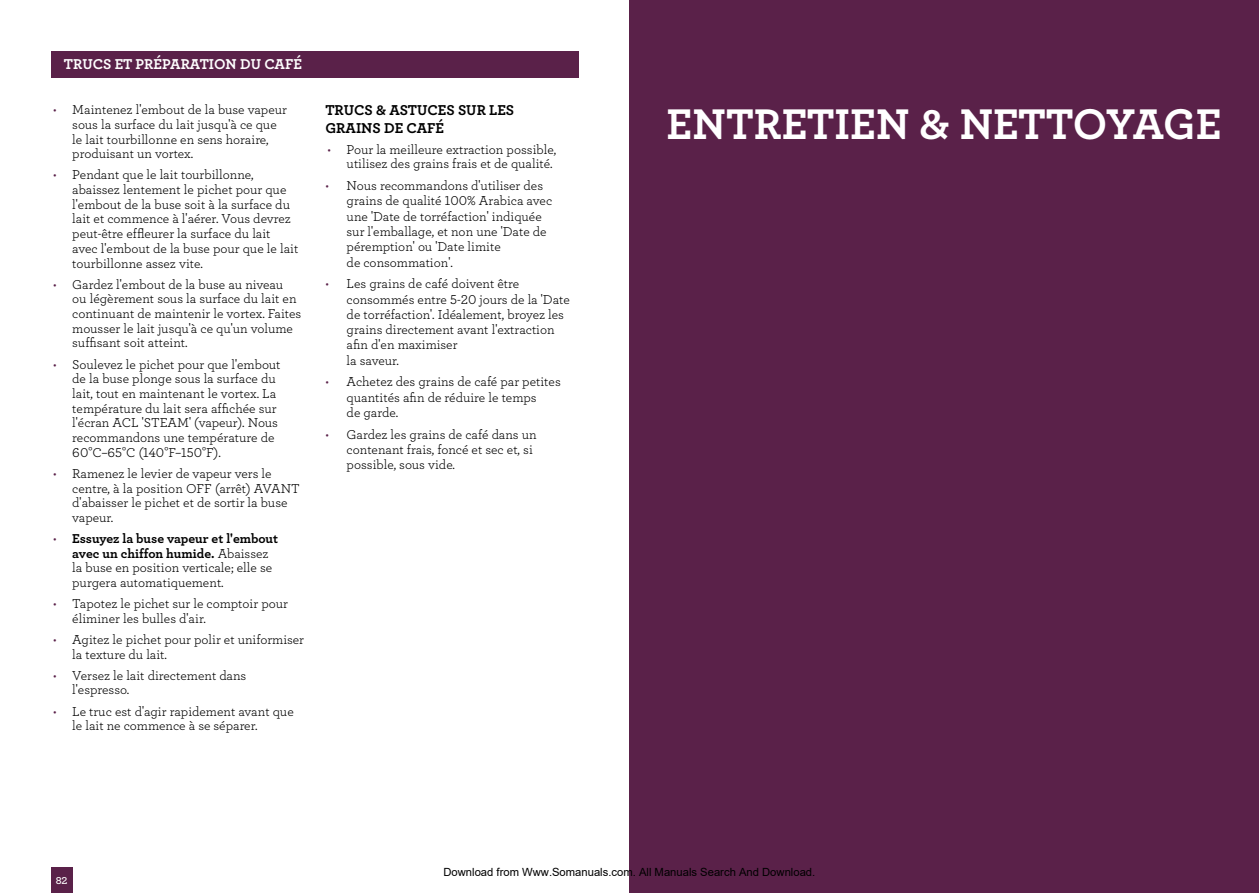
<style>
.page{position:relative;width:1259px;height:893px;background:#fff}
.page>*{position:absolute;margin:0;border:0;box-sizing:border-box;transform-origin:0 0}
.t1{font:45px "Archer Bold LF";color:#fff}
.t2{font:15px/17.2px "Archer Bold LF";color:#000}
.t3{font:15px "Archer Bold LF";color:#fff}
.t4{font:13.5px/14.7px "Archer Book LF";color:#000}
.t5{font:13.5px/14.7px "Archer Bold LF";color:#000}
.t6{font:11.25px "Arial";color:#000}
.t7{font:10.5px "Archer Semibold LF";color:#fff}
.s1{color:#5a2149}
.s2{font-family:"Archer Book LF";color:#5a2149}
.s3{font-family:"Archer Book LF"}
</style>
<div class="page">
<div style="left:629px;top:0;width:630px;height:893px;background:#5a2149"></div>
<div style="left:51px;top:867px;width:21px;height:26px;background:#5a2149"></div>
<div style="left:51px;top:51px;width:527px;height:27px;background:#5a2149"></div>
<p class="t3" style="left:64px;top:55px;width:231px">TRUCS ET PRÉPARATION DU CAFÉ</p>
<p class="t4" style="left:72px;top:102px;width:216px;text-indent:-19px"><span class="s1">•</span> Maintenez l'embout de la buse vapeur sous la surface du lait jusqu'à ce que le lait tourbillonne en sens horaire, produisant un vortex.</p>
<p class="t4" style="left:72px;top:167px;width:227px;text-indent:-19px"><span class="s1">•</span> Pendant que le lait tourbillonne, abaissez lentement le pichet pour que l'embout de la buse soit à la surface du lait et commence à l'aérer. Vous devrez peut-être effleurer la surface du lait avec l'embout de la buse pour que le lait tourbillonne assez vite.</p>
<p class="t4" style="left:72px;top:276px;width:231px;text-indent:-19px"><span class="s1">•</span> Gardez l'embout de la buse au niveau<br>ou légèrement sous la surface du lait en continuant de maintenir le vortex. Faites mousser le lait jusqu'à ce qu'un volume suffisant soit atteint.</p>
<p class="t4" style="left:72px;top:356px;width:210px;text-indent:-19px"><span class="s1">•</span> Soulevez le pichet pour que l'embout de la buse plonge sous la surface du lait, tout en maintenant le vortex. La température du lait sera affichée sur l'écran ACL 'STEAM' (vapeur). Nous recommandons une température de 60°C–65°C (140°F–150°F).</p>
<p class="t4" style="left:72px;top:466px;width:229px;text-indent:-19px"><span class="s1">•</span> Ramenez le levier de vapeur vers le centre, à la position OFF (arrêt) AVANT d'abaisser le pichet et de sortir la buse vapeur.</p>
<p class="t5" style="left:72px;top:531px;width:207px;text-indent:-19px"><span class="s2">•</span> Essuyez la buse vapeur et l'embout avec un chiffon humide. <span class="s3">Abaissez</span></p>
<p class="t4" style="left:72px;top:560px;width:201px">la buse en position verticale; elle se purgera automatiquement.</p>
<p class="t4" style="left:72px;top:596px;width:217px;text-indent:-19px"><span class="s1">•</span> Tapotez le pichet sur le comptoir pour éliminer les bulles d'air.</p>
<p class="t4" style="left:72px;top:632px;width:233px;text-indent:-19px"><span class="s1">•</span> Agitez le pichet pour polir et uniformiser la texture du lait.</p>
<p class="t4" style="left:72px;top:668px;width:176px;text-indent:-19px"><span class="s1">•</span> Versez le lait directement dans l'espresso.</p>
<p class="t4" style="left:72px;top:703px;width:223px;text-indent:-19px"><span class="s1">•</span> Le truc est d'agir rapidement avant que le lait ne commence à se séparer.</p>
<p class="t2" style="left:325px;top:101px;width:190px">TRUCS &amp; ASTUCES SUR LES<br>GRAINS DE CAFÉ</p>
<p class="t4" style="left:327px;top:142px;width:230px;text-align:right"><span class="s1">•</span> Pour la meilleure extraction possible, utilisez des grains frais et de qualité.</p>
<p class="t4" style="left:347px;top:178px;width:207px;line-height:15.3px;text-indent:-21px"><span class="s1">•</span> Nous recommandons d'utiliser des grains de qualité 100% Arabica avec une 'Date de torréfaction' indiquée sur l'emballage, et non une 'Date de péremption' ou 'Date limite<br>de consommation'.</p>
<p class="t4" style="left:347px;top:276px;width:225px;line-height:15.3px;text-indent:-21px"><span class="s1">•</span> Les grains de café doivent être consommés entre 5-20 jours de la 'Date de torréfaction'. Idéalement, broyez les grains directement avant l'extraction afin d'en maximiser<br>la saveur.</p>
<p class="t4" style="left:347px;top:374px;width:216px;line-height:15.3px;text-indent:-21px"><span class="s1">•</span> Achetez des grains de café par petites quantités afin de réduire le temps<br>de garde.</p>
<p class="t4" style="left:347px;top:426px;width:191px;line-height:15.3px;text-indent:-21px"><span class="s1">•</span> Gardez les grains de café dans un contenant frais, foncé et sec et, si possible, sous vide.</p>
<h1 class="t1" style="left:666px;top:96px;width:382px">ENTRETIEN &amp; NETTOY</h1>
<h1 class="t1" style="left:1132px;top:96px;width:91px">AGE</h1>
<p class="t7" style="left:56px;top:874px;width:13px">82</p>
<p class="t6" style="left:443px;top:865px;width:373px">Download from Www.Somanuals.com. All Manuals Search And Download.</p>
</div>
